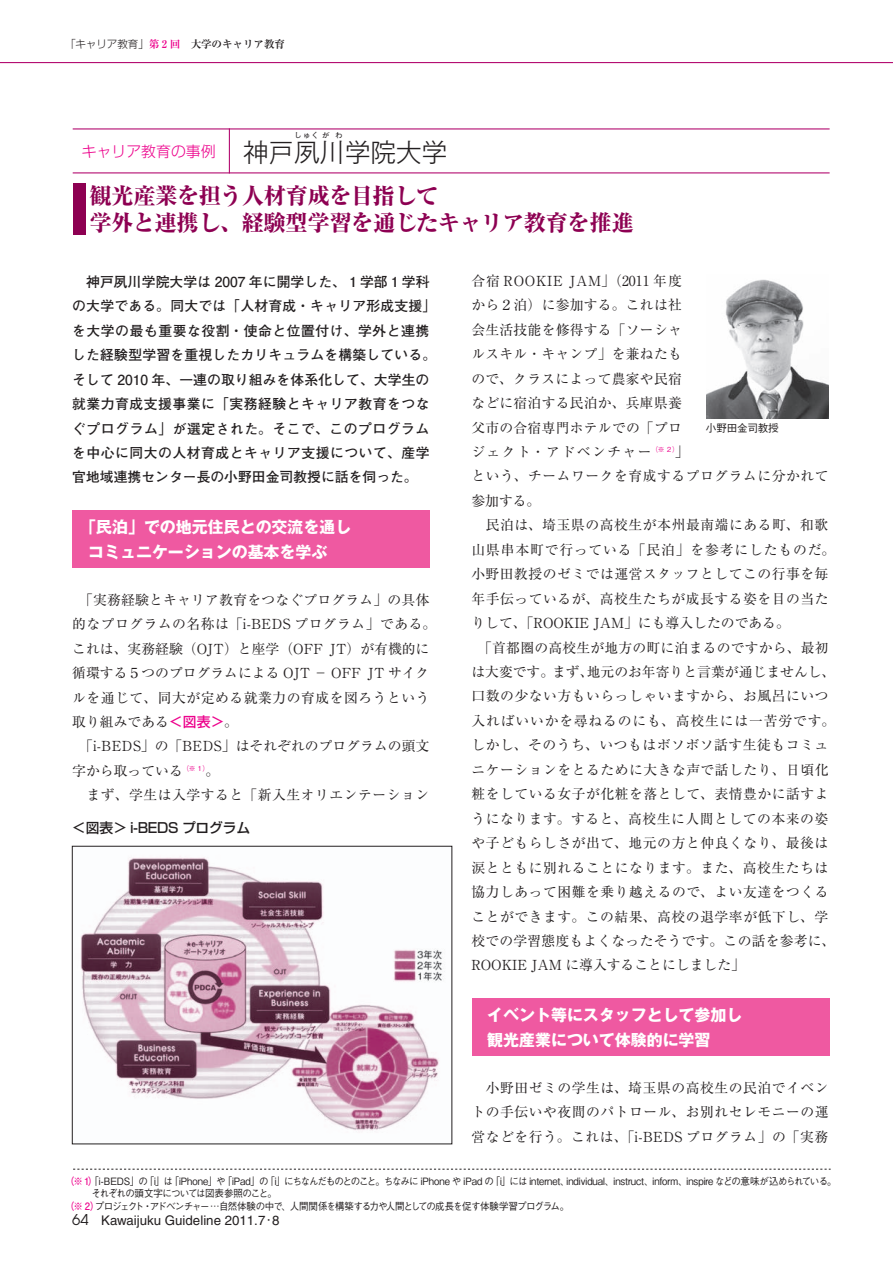
<style>
.page{position:relative;width:893px;height:1263px;background:#fff}
.page>*{position:absolute;margin:0;border:0;box-sizing:border-box;transform-origin:0 0}
.t1{font:300 25.5px "Gothic MB101 Pro";color:#231f20}
.t2{font:800 22.35px/27.6px "Ryumin Pro";letter-spacing:-.025em;color:#8d0052}
.t3{font:700 15.9px/24.5px "Gothic MB101 Pro";color:#fff}
.t4{font:300 14.85px "Shin Go Pro";color:#ed028c}
.t5{font:13.8px/24.5px "Ryumin Pro";letter-spacing:.035em;color:#231f20}
.t6{font:700 13.8px/24.5px "Futo Go B101 Pro";letter-spacing:.015em;color:#231f20}
.t7{font:13.8px/24.5px "Ryumin Pro";letter-spacing:.015em;color:#231f20}
.t8{font:500 13.8px "Shin Go Pro";letter-spacing:-.015em;color:#231f20}
.t9{font:13.35px "Helvetica";color:#231f20}
.t10{font:700 10.65px "Ryumin Pro";letter-spacing:-.015em;color:#231f20}
.t11{font:500 10.65px "Gothic BBB Pro";letter-spacing:-.025em;color:#231f20}
.t12{font:500 10.05px/11.7px "Gothic BBB Pro";letter-spacing:-.035em;color:#231f20;scale:.94 1}
.t13{font:500 10.05px "Gothic BBB Pro";letter-spacing:-.075em;color:#231f20;scale:.94 1}
.t14{font:300 7.5px "Gothic MB101 Pro";color:#231f20}
.s1{font-family:"Shin Go Pro";font-weight:300}
.s2{color:#ed028c}
.s3{font-family:"Shin Go Pro";font-weight:500;color:#ed028c}
.s4{font-family:"Futo Go B101 Pro";font-weight:700;color:#ed028c}
.s5{font-family:"Avant Garde";font-size:14.85px}
.s6{font-family:"Gothic BBB Pro";font-weight:500}
</style>
<div class="page">
<div style="left:472px;top:998px;width:358px;height:57px;background:#ef59a1"></div>
<div style="left:73px;top:511px;width:357px;height:57px;background:#ef59a1"></div>
<hr style="left:0;top:62px;width:893px;height:1px;background:#b0016a">
<hr style="left:73px;top:128px;width:757px;height:1px;background:#b0016a">
<hr style="left:73px;top:172px;width:757px;height:1px;background:#b0016a">
<hr style="left:229px;top:128px;width:1px;height:45px;background:#b0016a">
<img style="left:706px;top:279px;width:122px;height:140px">
<div style="left:73px;top:184px;width:12px;height:51px;background:#8d0052"></div>
<img style="left:80px;top:856px;width:365px;height:275px">
<div style="left:72px;top:846px;width:380px;height:298px;border:1px solid #231f20"></div>
<svg style="left:73px;top:1169px;width:758px;height:1px"></svg>
<p class="t10" style="left:65px;top:36px;width:222px"><span class="s1">「キャリア教育」</span><span class="s2">第 2 回　</span>大学のキャリア教育</p>
<p class="t14" style="left:295px;top:129px;width:49px">しゅくが わ</p>
<h1 class="t1" style="left:243px;top:131px;width:206px">神戸夙川学院大学</h1>
<p class="t4" style="left:82px;top:139px;width:135px">キャリア教育の事例</p>
<h2 class="t2" style="left:89px;top:180px;width:546px">観光産業を担う人材育成を目指して<br>学外と連携し、経験型学習を通じたキャリア教育を推進</h2>
<p class="t6" style="left:72px;top:268px;width:366px">　神戸夙川学院大学は 2007 年に開学した、１学部１学科の大学である。同大では「人材育成・キャリア形成支援」を大学の最も重要な役割・使命と位置付け、学外と連携した経験型学習を重視したカリキュラムを構築している。そして 2010 年、一連の取り組みを体系化して、大学生の就業力育成支援事業に「実務経験とキャリア教育をつなぐプログラム」が選定された。そこで、このプログラムを中心に同大の人材育成とキャリア支援について、産学官地域連携センター長の小野田金司教授に話を伺った。</p>
<p class="t3" style="left:72px;top:513px;width:281px;text-indent:8px">「民泊」での地元住民との交流を通し　コミュニケーションの基本を学ぶ</p>
<p class="t7" style="left:72px;top:586px;width:366px">　「実務経験とキャリア教育をつなぐプログラム」の具体的なプログラムの名称は「i-BEDS プログラム」である。これは、実務経験（OJT）と座学（OFF JT）が有機的に循環する５つのプログラムによる OJT － OFF JT サイクルを通じて、同大が定める就業力の育成を図ろうという取り組みである<span class="s3">＜図表＞</span>。<br>　「i-BEDS」の「BEDS」はそれぞれのプログラムの頭文字から取っている<sup>（※１）</sup>。<br>　まず、学生は入学すると「新入生オリエンテーション</p>
<p class="t8" style="left:72px;top:816px;width:180px">＜図表＞ i-BEDS プログラム</p>
<p class="t5" style="left:471px;top:267px;width:366px">合宿 ROOKIE JAM」（2011 年度<br>から２泊）に参加する。これは社<br>会生活技能を修得する「ソーシャ<br>ルスキル・キャンプ」を兼ねたも<br>ので、クラスによって農家や民宿<br>などに宿泊する民泊か、兵庫県養<br>父市の合宿専門ホテルでの「プロ<br>ジェクト・アドベンチャー<sup>（※２）</sup>」<br>という、チームワークを育成するプログラムに分かれて参加する。<br>　民泊は、埼玉県の高校生が本州最南端にある町、和歌山県串本町で行っている「民泊」を参考にしたものだ。小野田教授のゼミでは運営スタッフとしてこの行事を毎年手伝っているが、高校生たちが成長する姿を目の当たりして、「ROOKIE JAM」にも導入したのである。<br>　「首都圏の高校生が地方の町に泊まるのですから、最初は大変です。まず、地元のお年寄りと言葉が通じませんし、口数の少ない方もいらっしゃいますから、お風呂にいつ入ればいいかを尋ねるのにも、高校生には一苦労です。しかし、そのうち、いつもはボソボソ話す生徒もコミュニケーションをとるために大きな声で話したり、日頃化粧をしている女子が化粧を落として、表情豊かに話すようになります。すると、高校生に人間としての本来の姿や子どもらしさが出て、地元の方と仲良くなり、最後は涙とともに別れることになります。また、高校生たちは協力しあって困難を乗り越えるので、よい友達をつくることができます。この結果、高校の退学率が低下し、学校での学習態度もよくなったそうです。この話を参考に、<br>ROOKIE JAM に導入することにしました」</p>
<p class="t3" style="left:471px;top:1001px;width:273px;text-indent:16px">イベント等にスタッフとして参加し　観光産業について体験的に学習</p>
<p class="t5" style="left:471px;top:1074px;width:359px;text-align:justify;text-indent:14px">小野田ゼミの学生は、埼玉県の高校生の民泊でイベントの手伝いや夜間のパトロール、お別れセレモニーの運営などを行う。これは、「i-BEDS プログラム」の「実務</p>
<p class="t11" style="left:706px;top:420px;width:74px">小野田金司教授</p>
<p class="t12" style="left:70px;top:1174px;width:817px;text-indent:-5px"><span class="s4">（※1）</span>「i-BEDS」の「i」は「iPhone」や「iPad」の「i」にちなんだものとのこと。ちなみに iPhone や iPad の「i」には internet、individual、instruct、inform、inspire などの意味が込められている。　　 それぞれの頭文字については図表参照のこと。</p>
<p class="t13" style="left:65px;top:1198px;width:538px"><span class="s4">（※ 2）</span>プロジェクト・アドベンチャー…自然体験の中で、人間関係を構築する力や人間としての成長を促す体験学習プログラム。</p>
<p class="t9" style="left:72px;top:1212px;width:209px"><span class="s5">64</span> Kawaijuku Guideline 2011.7<span class="s6">･</span>8</p>
</div>
